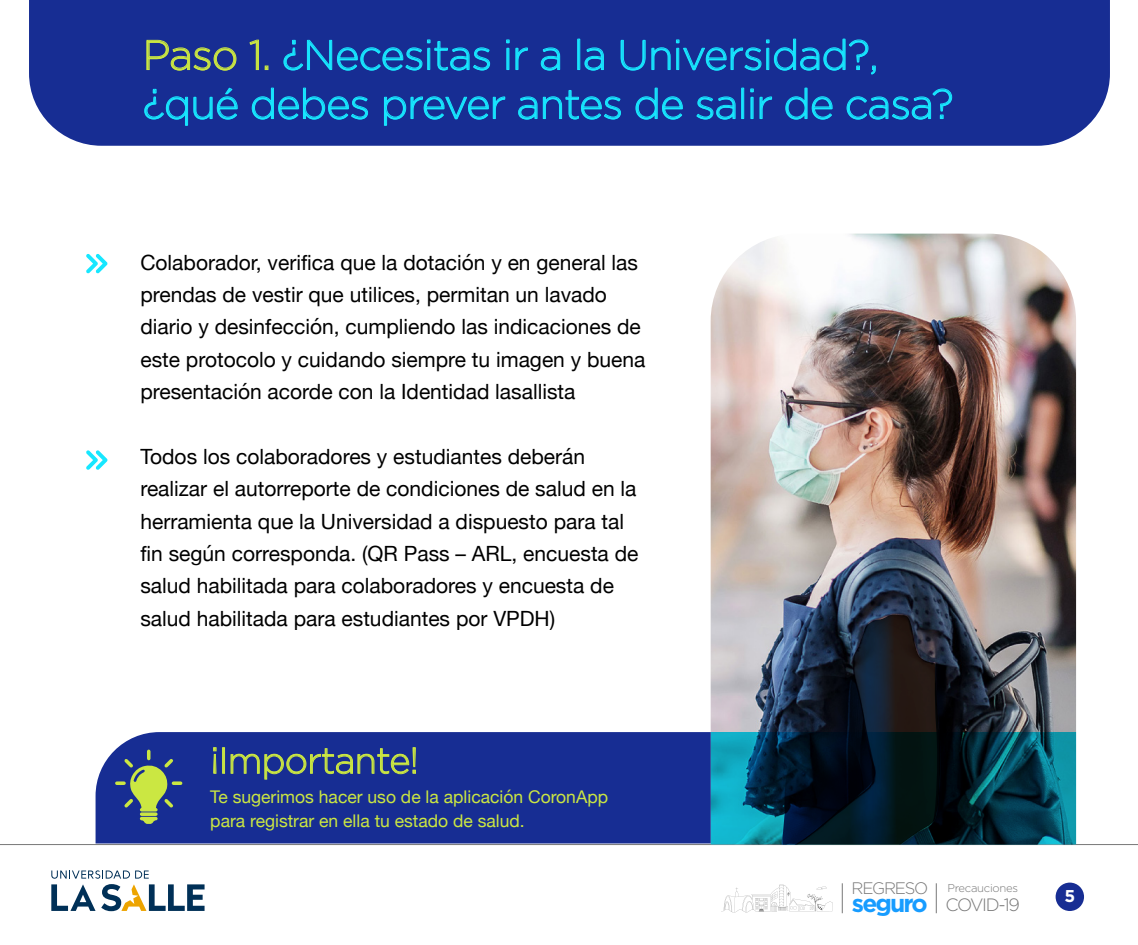
<style>
.page{position:relative;width:1138px;height:945px;background:#fff}
.page>*{position:absolute;margin:0;border:0;box-sizing:border-box;transform-origin:0 0}
.t1{font:300 41.74px/49px "Gotham";letter-spacing:-.025em;color:#17e7ff}
.t2{font:300 36.49px "Gotham";letter-spacing:-.025em;color:#cbe742}
.t3{font:700 24.5px "Gotham";letter-spacing:-.075em;color:#179cff}
.t4{font:21px/32.4px "Helvetica Neue";color:#000}
.t5{font:300 17.85px "Gotham";letter-spacing:-.075em;color:#787878}
.t6{font:17.5px/23.6px "Helvetica Neue";color:#cbe742}
.t7{font:700 17.06px "Gotham";color:#fff}
.t8{font:300 16.62px "Gotham";letter-spacing:-.075em;color:#787878}
.t9{font:300 11.29px "Gotham";letter-spacing:-.025em;color:#787878}
.s1{color:#cbe742}
</style>
<div class="page">
<div style="left:29px;top:0;width:1080px;height:146px;background:#172d93"></div>
<svg style="left:146px;top:39px;width:91px;height:32px;background:#374e84"></svg>
<svg style="left:249px;top:39px;width:10px;height:31px"></svg>
<svg style="left:265px;top:66px;width:3px;height:4px"></svg>
<svg style="left:283px;top:39px;width:207px;height:32px;background:#174da6"></svg>
<svg style="left:506px;top:39px;width:3px;height:4px"></svg>
<svg style="left:515px;top:47px;width:13px;height:23px"></svg>
<svg style="left:540px;top:47px;width:20px;height:24px"></svg>
<div style="left:577px;top:39px;width:3px;height:31px;border:1px solid #17e7ff"></div>
<svg style="left:584px;top:47px;width:20px;height:24px"></svg>
<svg style="left:620px;top:38px;width:256px;height:37px;background:#1747a2"></svg>
<svg style="left:144px;top:87px;width:94px;height:39px;background:#1747a2"></svg>
<svg style="left:251px;top:87px;width:117px;height:33px;background:#174fa6"></svg>
<svg style="left:383px;top:96px;width:122px;height:30px;background:#174fa6"></svg>
<svg style="left:518px;top:90px;width:103px;height:30px;background:#1750a7"></svg>
<svg style="left:635px;top:87px;width:48px;height:33px;background:#1750a7"></svg>
<svg style="left:695px;top:96px;width:41px;height:24px"></svg>
<div style="left:741px;top:88px;width:3px;height:31px;border:1px solid #17e7ff"></div>
<svg style="left:750px;top:88px;width:3px;height:4px"></svg>
<svg style="left:759px;top:96px;width:13px;height:23px"></svg>
<svg style="left:785px;top:87px;width:48px;height:33px;background:#1750a7"></svg>
<svg style="left:846px;top:88px;width:106px;height:32px;background:#174da5"></svg>
<svg style="left:86px;top:254px;width:22px;height:19px"></svg>
<svg style="left:86px;top:450px;width:22px;height:20px"></svg>
<div style="left:96px;top:732px;width:614px;height:111px;background:#172d93"></div>
<svg style="left:213px;top:747px;width:4px;height:27px"></svg>
<div style="left:222px;top:747px;width:3px;height:27px;border:1px solid #cbe742"></div>
<svg style="left:230px;top:747px;width:186px;height:33px;background:#354c85"></svg>
<svg style="left:115px;top:750px;width:67px;height:74px;background:#506878"></svg>
<svg style="left:51px;top:870px;width:153px;height:41px"></svg>
<hr style="left:0;top:844px;width:1138px;height:1px;background:#787878">
<svg style="left:721px;top:884px;width:112px;height:28px"></svg>
<hr style="left:935px;top:883px;width:1px;height:30px;background:#787878">
<hr style="left:841px;top:883px;width:1px;height:30px;background:#787878">
<div style="left:1055px;top:883px;width:29px;height:28px;background:#172d93;border-radius:50%"></div>
<img style="left:710px;top:234px;width:366px;height:498px">
<svg style="left:710px;top:732px;width:366px;height:113px;background:#095f73"></svg>
<svg style="left:771px;top:614px;width:188px;height:231px;background:#111e2c"></svg>
<h1 class="t1" style="left:143px;top:30px;width:812px"><span class="s1">Paso 1.</span> ¿Necesitas ir a la Universidad?, ¿qué debes prever antes de salir de casa?</h1>
<p class="t4" style="left:140px;top:247px;width:506px">Colaborador, verifica que la dotación y en general las prendas de vestir que utilices, permitan un lavado diario y desinfección, cumpliendo las indicaciones de este protocolo y cuidando siempre tu imagen y buena presentación acorde con la Identidad lasallista</p>
<p class="t4" style="left:140px;top:441px;width:499px">Todos los colaboradores y estudiantes deberán realizar el autorreporte de condiciones de salud en la herramienta que la Universidad a dispuesto para tal fin según corresponda. (QR Pass – ARL, encuesta de salud habilitada para colaboradores y encuesta de salud habilitada para estudiantes por VPDH)</p>
<h2 class="t2" style="left:210px;top:741px;width:210px">¡Importante!</h2>
<p class="t6" style="left:210px;top:786px;width:399px">Te sugerimos hacer uso de la aplicación CoronApp para registrar en ella tu estado de salud.</p>
<p class="t8" style="left:851px;top:879px;width:78px">REGRESO</p>
<p class="t3" style="left:852px;top:890px;width:77px">seguro</p>
<p class="t9" style="left:947px;top:882px;width:72px">Precauciones</p>
<p class="t5" style="left:945px;top:895px;width:76px">COVID-19</p>
<p class="t7" style="left:1064px;top:886px;width:12px">5</p>
</div>
